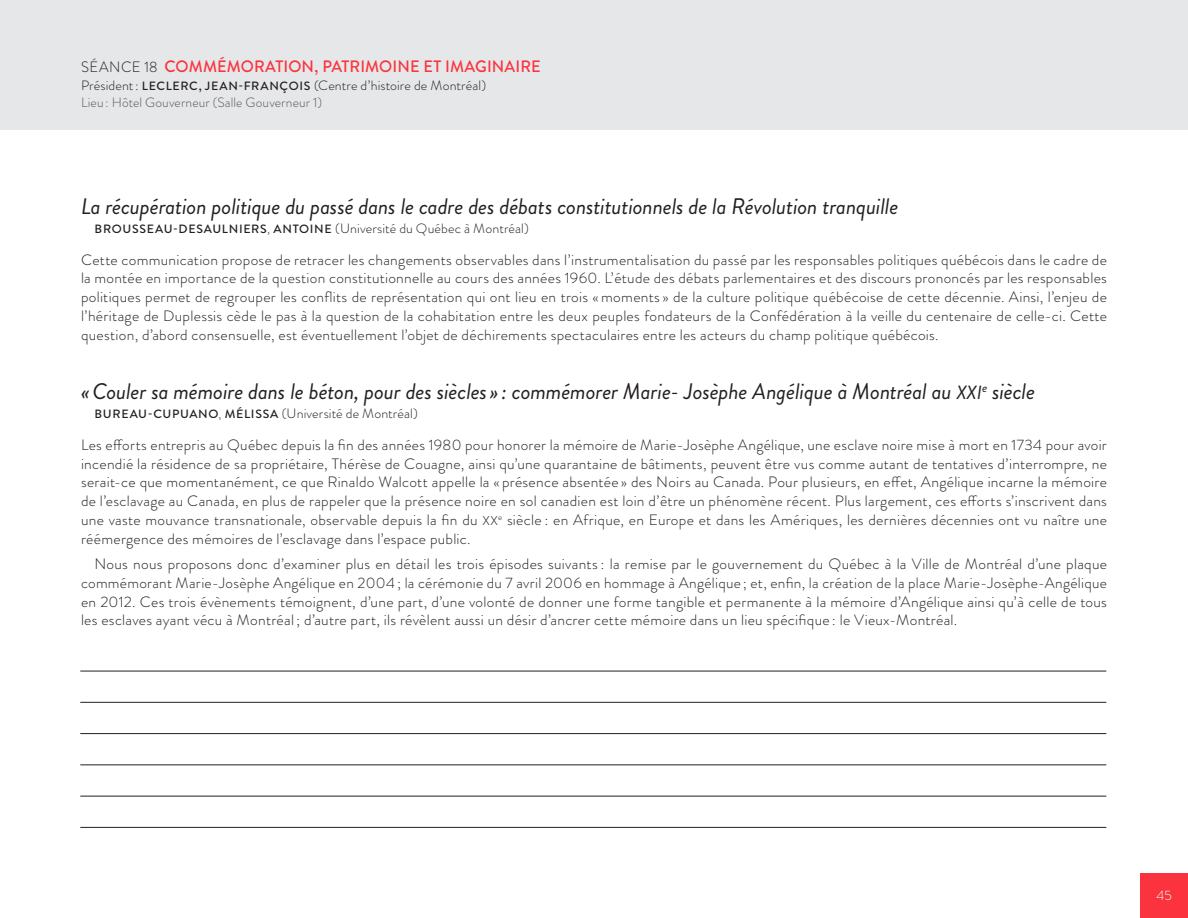
<style>
.page{position:relative;width:1188px;height:918px;background:#fff}
.page>*{position:absolute;margin:0;border:0;box-sizing:border-box;transform-origin:0 0}
.RÉS_Titre_comm__RÉSU{font:italic 22.5px "Brandon Grotesque";letter-spacing:-.005em;color:#231f20}
.TITRE_SÉANCE_TDM{font:500 16.5px "Brandon Grotesque";letter-spacing:.005em;color:#fb333e}
._01-Texte_courant_sa{font:300 15px/18.8px "Brandon Grotesque";letter-spacing:.02em;color:#231f20;text-align:justify}
._01-Texte_courant{font:300 15px/18.8px "Brandon Grotesque";letter-spacing:.015em;color:#231f20;text-align:justify}
.Conférenciers_ères{font:300 13.5px "Brandon Grotesque";letter-spacing:.01em;color:#231f20}
.Présidence{font:300 13.5px "Brandon Grotesque";letter-spacing:.005em;color:#231f20}
.LIEU{font:300 13.5px "Brandon Grotesque";letter-spacing:.01em;color:#57585a}
.t1{font:300 13.5px "Brandon Grotesque";color:#fff}
.s1{font-weight:300;font-size:15px;color:#231f20}
.s2{font-weight:500;font-size:12px}
.s3{font-size:12px}
.s4{font-family:"Brandon Grotesque Regular Italic SC850";font-style:normal;font-size:19.2px}
.s5{font-family:"Brandon Grotesque Light SC850";font-weight:400;font-size:12.75px}
</style>
<div class="page">
<div style="left:1140px;top:874px;width:48px;height:44px;background:#fb333e"></div>
<div style="left:0;top:0;width:1188px;height:130px;background:#e6e7e9"></div>
<hr style="left:80px;top:796px;width:1026px;height:1px;background:#231f20">
<hr style="left:80px;top:671px;width:1026px;height:1px;background:#231f20">
<hr style="left:80px;top:733px;width:1026px;height:1px;background:#231f20">
<hr style="left:80px;top:827px;width:1026px;height:1px;background:#231f20">
<hr style="left:80px;top:702px;width:1026px;height:1px;background:#231f20">
<hr style="left:80px;top:765px;width:1026px;height:1px;background:#231f20">
<p class="TITRE_SÉANCE_TDM" style="left:81px;top:55px;width:461px"><span class="s1">SÉANCE 18</span> COMMÉMORATION, PATRIMOINE ET IMAGINAIRE</p>
<p class="Présidence" style="left:81px;top:77px;width:407px">Président: <span class="s2">LECLERC, JEAN-FRANÇOIS</span> (Centre d’histoire de Montréal)</p>
<p class="LIEU" style="left:81px;top:93px;width:243px">Lieu: Hôtel Gouverneur (Salle Gouverneur 1)</p>
<p class="RÉS_Titre_comm__RÉSU" style="left:81px;top:191px;width:819px">La récupération politique du passé dans le cadre des débats constitutionnels de la Révolution tranquille</p>
<p class="Conférenciers_ères" style="left:95px;top:219px;width:436px"><span class="s2">BROUSSEAU-DESAULNIERS</span><span class="s3">,</span> <span class="s2">ANTOINE</span> (Université du Québec à Montréal)</p>
<p class="_01-Texte_courant_sa" style="left:81px;top:250px;width:1028px">Cette communication propose de retracer les changements observables dans l’instrumentalisation du passé par les responsables politiques québécois dans le cadre de la montée en importance de la question constitutionnelle au cours des années 1960. L’étude des débats parlementaires et des discours prononcés par les responsables politiques permet de regrouper les conflits de représentation qui ont lieu en trois « moments » de la culture politique québécoise de cette décennie. Ainsi, l’enjeu de l’héritage de Duplessis cède le pas à la question de la cohabitation entre les deux peuples fondateurs de la Confédération à la veille du centenaire de celle-ci. Cette question, d’abord consensuelle, est éventuellement l’objet de déchirements spectaculaires entre les acteurs du champ politique québécois.</p>
<p class="RÉS_Titre_comm__RÉSU" style="left:81px;top:376px;width:956px">«Couler sa mémoire dans le béton, pour des siècles»: commémorer Marie- Josèphe Angélique à Montréal au <span class="s4">xxi</span><sup>e</sup> siècle</p>
<p class="Conférenciers_ères" style="left:95px;top:404px;width:325px"><span class="s2">BUREAU-CUPUANO</span><span class="s3">,</span> <span class="s2">MÉLISSA</span> (Université de Montréal)</p>
<p class="_01-Texte_courant_sa" style="left:81px;top:435px;width:1028px">Les efforts entrepris au Québec depuis la fin des années 1980 pour honorer la mémoire de Marie-Josèphe Angélique, une esclave noire mise à mort en 1734 pour avoir incendié la résidence de sa propriétaire, Thérèse de Couagne, ainsi qu’une quarantaine de bâtiments, peuvent être vus comme autant de tentatives d’interrompre, ne serait-ce que momentanément, ce que Rinaldo Walcott appelle la « présence absentée » des Noirs au Canada. Pour plusieurs, en effet, Angélique incarne la mémoire de l’esclavage au Canada, en plus de rappeler que la présence noire en sol canadien est loin d’être un phénomène récent. Plus largement, ces efforts s’inscrivent dans une vaste mouvance transnationale, observable depuis la fin du <span class="s5">xx</span><sup>e</sup> siècle : en Afrique, en Europe et dans les Amériques, les dernières décennies ont vu naître une réémergence des mémoires de l’esclavage dans l’espace public.</p>
<p class="_01-Texte_courant" style="left:81px;top:555px;width:1028px;text-indent:13px">Nous nous proposons donc d’examiner plus en détail les trois épisodes suivants : la remise par le gouvernement du Québec à la Ville de Montréal d’une plaque commémorant Marie-Josèphe Angélique en 2004; la cérémonie du 7 avril 2006 en hommage à Angélique ; et, enfin, la création de la place Marie-Josèphe-Angélique en 2012. Ces trois évènements témoignent, d’une part, d’une volonté de donner une forme tangible et permanente à la mémoire d’Angélique ainsi qu’à celle de tous les esclaves ayant vécu à Montréal ; d’autre part, ils révèlent aussi un désir d’ancrer cette mémoire dans un lieu spécifique : le Vieux-Montréal.</p>
<p class="t1" style="left:1157px;top:886px;width:17px">45</p>
</div>
